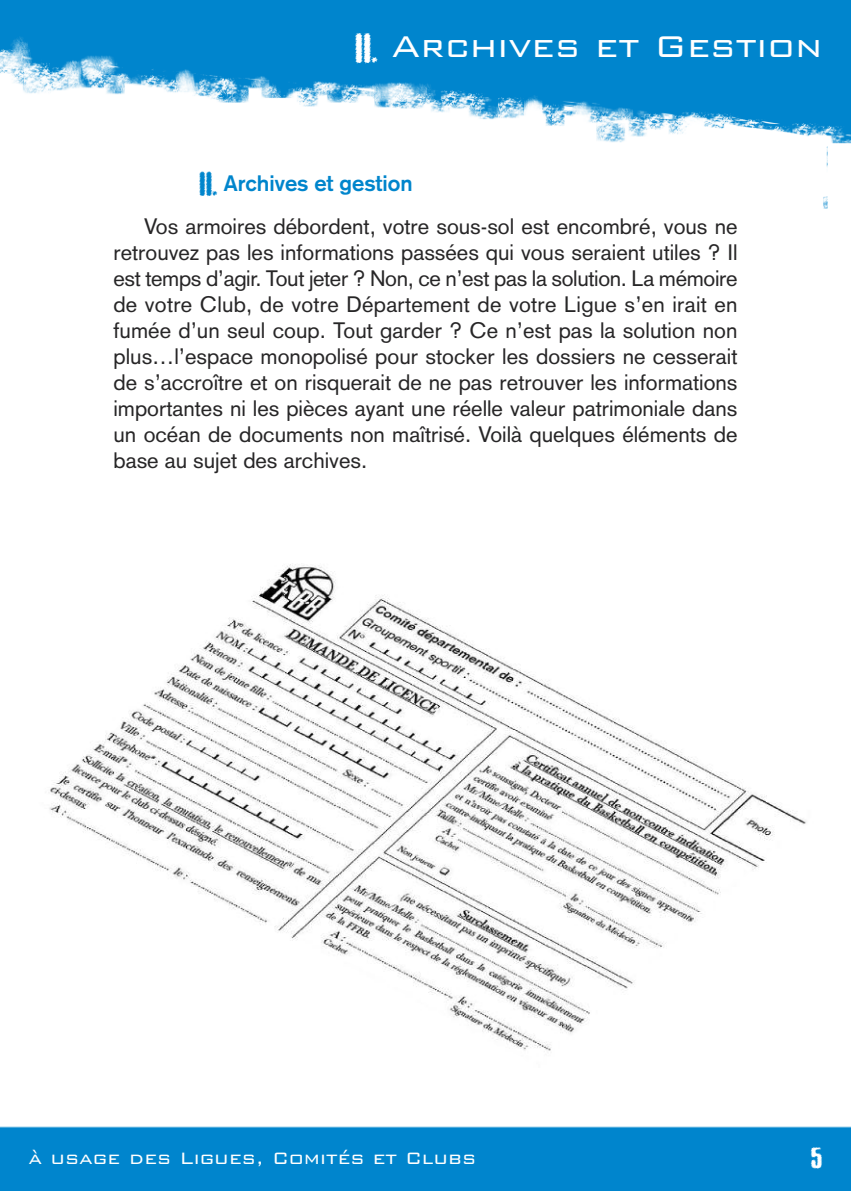
<style>
.page{position:relative;width:851px;height:1191px;background:#fff}
.page>*{position:absolute;margin:0;border:0;box-sizing:border-box;transform-origin:0 0}
.t1{font:300 40px "Bank Gothic BT";color:#fff}
.t2{font:22px/26px "Akzidenz Grotesk";color:#272627}
.t3{font:300 22px "Bank Gothic BT";color:#fff}
.t4{font:22px "Acidreflux";color:#fff}
.s1{font-family:"Acidreflux";font-weight:400;font-size:32px}
.s2{font-family:"Acidreflux";font-size:26px;color:#0085cc}
.s3{font-weight:700;color:#0085cc}
</style>
<div class="page">
<img style="left:0;top:1px;width:850px;height:1190px">
<img style="left:37px;top:549px;width:777px;height:518px">
<h1 class="t1" style="left:354px;top:25px;width:470px"><span class="s1">II.</span> Archives et Gestion</h1>
<p class="t2" style="left:144px;top:162px;width:595px;line-height:43px;text-indent:54px"><span class="s2">II.</span> <span class="s3">Archives et gestion<br></span>Vos armoires débordent, votre sous-sol est encombré, vous ne</p>
<p class="t2" style="left:113px;top:239px;width:625px;text-align:justify">retrouvez pas les informations passées qui vous seraient utiles ? Il est temps d’agir. Tout jeter ? Non, ce n’est pas la solution. La mémoire de votre Club, de votre Département de votre Ligue s’en irait en fumée d’un seul coup. Tout garder ? Ce n’est pas la solution non plus…l’espace monopolisé pour stocker les dossiers ne cesserait de s’accroître et on risquerait de ne pas retrouver les informations importantes ni les pièces ayant une réelle valeur patrimoniale dans un océan de documents non maîtrisé. Voilà quelques éléments de base au sujet des archives.</p>
<p class="t3" style="left:28px;top:1146px;width:449px">à usage des Ligues, Comités et Clubs</p>
<p class="t4" style="left:810px;top:1146px;width:14px">5</p>
</div>
